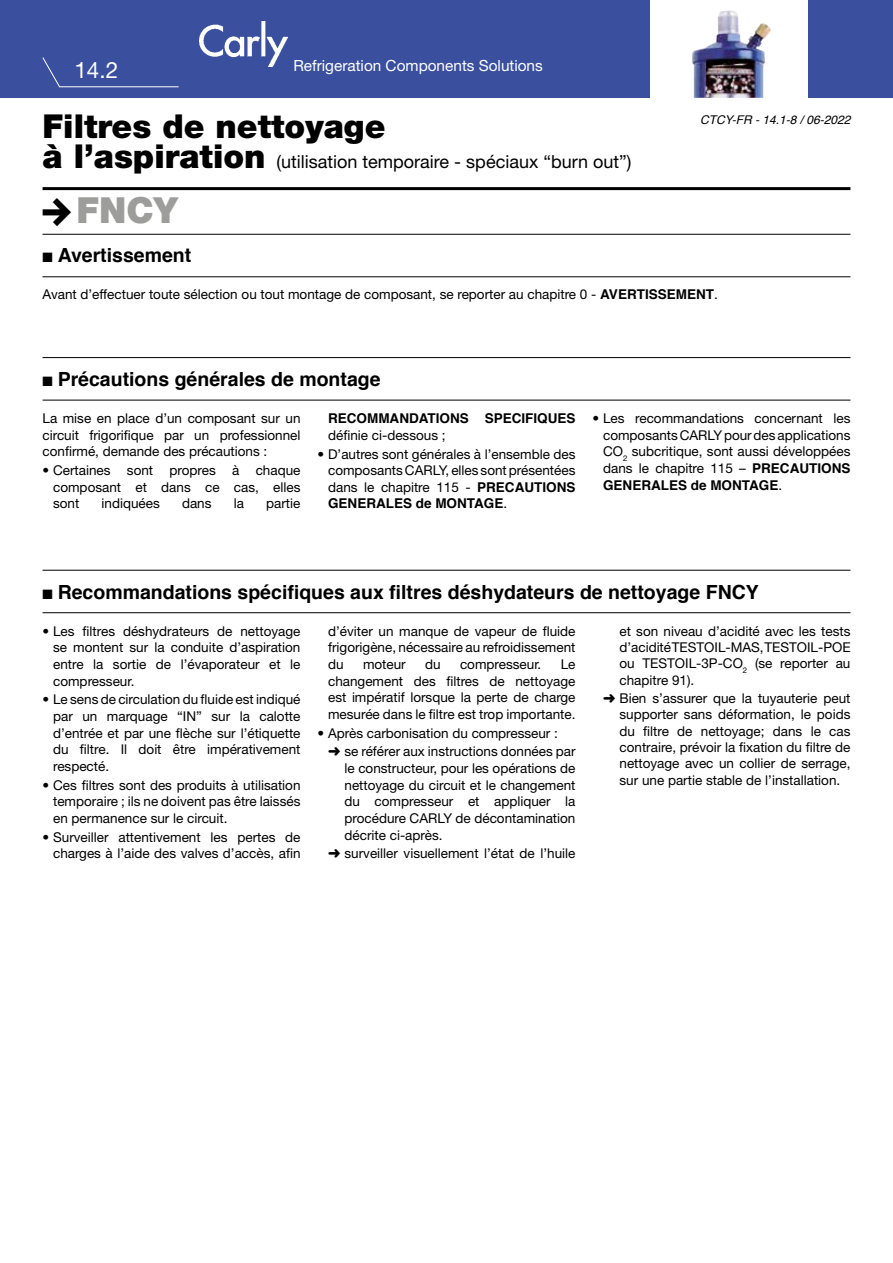
<style>
.page{position:relative;width:893px;height:1263px;background:#fff}
.page>*{position:absolute;margin:0;border:0;box-sizing:border-box;transform-origin:0 0}
.t1{font:900 36px "Helvetica Neue LT Pro";color:#9d9d9c}
.t2{font:900 33px "Helvetica Neue LT Pro";color:#000}
.t3{font:22.5px "Helvetica Neue LT Pro";color:#fff}
.t4{font:700 19.5px "Helvetica";color:#000}
.t5{font:18px "Helvetica Neue LT Pro";color:#000}
.t6{font:15.3px "Helvetica Neue LT Pro";color:#fff}
.t7{font:13.5px/16.6px "Helvetica Neue LT Pro";color:#000;text-align:justify}
.t8{font:700 13.5px "Helvetica";color:#000}
.t9{font:italic 12px "Helvetica";color:#000}
.s1{font-weight:900;font-size:33px}
.s2{font-family:"Helvetica";font-weight:700}
.s3{font-family:"Helvetica Neue LT Pro";font-weight:400}
</style>
<div class="page">
<div style="left:0;top:0;width:893px;height:98px;background:#3a4f9d"></div>
<hr style="left:43px;top:187px;width:807px;height:3px;background:#000">
<hr style="left:43px;top:234px;width:807px;height:1px;background:#000">
<hr style="left:43px;top:276px;width:807px;height:1px;background:#000">
<div style="left:651px;top:0;width:157px;height:101px;background:#fff"></div>
<img style="left:200px;top:21px;width:87px;height:45px">
<svg style="left:42px;top:57px;width:137px;height:31px"></svg>
<img style="left:692px;top:10px;width:79px;height:88px">
<hr style="left:43px;top:357px;width:807px;height:1px;background:#000">
<hr style="left:43px;top:400px;width:807px;height:1px;background:#000">
<hr style="left:43px;top:570px;width:807px;height:1px;background:#000">
<hr style="left:43px;top:612px;width:807px;height:1px;background:#000">
<p class="t6" style="left:293px;top:56px;width:251px">Refrigeration Components Solutions</p>
<h3 class="t3" style="left:74px;top:56px;width:45px">14.2</h3>
<h2 class="t2" style="left:43px;top:107px;width:344px">Filtres de nettoyage</h2>
<h3 class="t5" style="left:43px;top:151px;width:590px"><span class="s1">à l’aspiration</span> (utilisation temporaire - spéciaux “burn out”)</h3>
<h1 class="t1" style="left:77px;top:188px;width:103px">FNCY</h1>
<h3 class="t4" style="left:43px;top:239px;width:150px">■ Avertissement</h3>
<p class="t9" style="left:700px;top:110px;width:152px">CTCY-FR - 14.1-8 / 06-2022</p>
<p class="t7" style="left:43px;top:286px;width:677px">Avant d’effectuer toute sélection ou tout montage de composant, se reporter au chapitre 0 - <span class="s2">AVERTISSEMENT</span>.</p>
<h3 class="t4" style="left:43px;top:363px;width:340px">■ Précautions générales de montage</h3>
<p class="t7" style="left:43px;top:409px;width:259px">La mise en place d’un composant sur un circuit frigorifique par un professionnel confirmé, demande des précautions :</p>
<p class="t7" style="left:53px;top:462px;width:249px;text-indent:-11px">• Certaines sont propres à chaque composant et dans ce cas, elles sont</p>
<p class="t7" style="left:102px;top:495px;width:60px">indiquées</p>
<p class="t7" style="left:182px;top:495px;width:31px">dans</p>
<p class="t7" style="left:234px;top:495px;width:12px">la</p>
<p class="t7" style="left:266px;top:495px;width:36px">partie</p>
<p class="t8" style="left:328px;top:408px;width:249px">RECOMMANDATIONS SPECIFIQUES</p>
<p class="t7" style="left:328px;top:427px;width:119px">définie ci-dessous ;</p>
<p class="t7" style="left:328px;top:445px;width:249px;text-indent:-11px">• D’autres sont générales à l’ensemble des composants CARLY, elles sont présentées dans le chapitre 115 - <span class="s2">PRECAUTIONS</span></p>
<p class="t8" style="left:328px;top:493px;width:181px">GENERALES de MONTAGE<span class="s3">.</span></p>
<p class="t7" style="left:603px;top:409px;width:249px;text-indent:-11px">• Les recommandations concernant les composants CARLY pour des applications CO<sub>2</sub> subcritique, sont aussi développées dans le chapitre 115 – <span class="s2">PRECAUTIONS</span></p>
<p class="t8" style="left:603px;top:474px;width:181px">GENERALES de MONTAGE<span class="s3">.</span></p>
<h3 class="t4" style="left:43px;top:576px;width:718px">■ Recommandations spécifiques aux filtres déshydateurs de nettoyage FNCY</h3>
<p class="t7" style="left:53px;top:622px;width:249px;text-indent:-11px">• Les filtres déshydrateurs de nettoyage se montent sur la conduite d’aspiration entre la sortie de l’évaporateur et le compresseur.</p>
<p class="t7" style="left:53px;top:691px;width:249px;text-indent:-11px">• Le sens de circulation du fluide est indiqué par un marquage “IN” sur la calotte d’entrée et par une flèche sur l’étiquette du filtre. Il doit être impérativement respecté.</p>
<p class="t7" style="left:53px;top:776px;width:249px;text-indent:-11px">• Ces filtres sont des produits à utilisation temporaire ; ils ne doivent pas être laissés en permanence sur le circuit.</p>
<p class="t7" style="left:43px;top:828px;width:259px;text-align:right">• Surveiller attentivement les pertes de charges à l’aide des valves d’accès, afin</p>
<p class="t7" style="left:328px;top:622px;width:249px">d’éviter un manque de vapeur de fluide frigorigène, nécessaire au refroidissement du</p>
<p class="t7" style="left:328px;top:655px;width:249px;text-indent:233px">Le changement des filtres de nettoyage est impératif lorsque la perte de charge mesurée dans le filtre est trop importante.</p>
<p class="t7" style="left:328px;top:723px;width:249px;line-height:18.8px;text-indent:-11px">• Après carbonisation du compresseur :<br>➜ se référer aux instructions données par</p>
<p class="t7" style="left:344px;top:759px;width:232px">le constructeur, pour les opérations de nettoyage du circuit et le changement du compresseur et appliquer la procédure CARLY de décontamination décrite ci-après.</p>
<p class="t7" style="left:328px;top:845px;width:249px">➜ surveiller visuellement l’état de l’huile</p>
<p class="t7" style="left:363px;top:655px;width:44px">moteur</p>
<p class="t7" style="left:425px;top:655px;width:17px">du</p>
<p class="t7" style="left:460px;top:655px;width:83px">compresseur.</p>
<p class="t7" style="left:619px;top:622px;width:233px">et son niveau d’acidité avec les tests d’acidité TESTOIL-MAS, TESTOIL-POE ou TESTOIL-3P-CO<sub>2</sub> (se reporter au chapitre 91).</p>
<p class="t7" style="left:619px;top:690px;width:232px;text-indent:-16px">➜ Bien s’assurer que la tuyauterie peut supporter sans déformation, le poids du filtre de nettoyage; dans le cas contraire, prévoir la fixation du filtre de nettoyage avec un collier de serrage, sur une partie stable de l’installation.</p>
</div>
